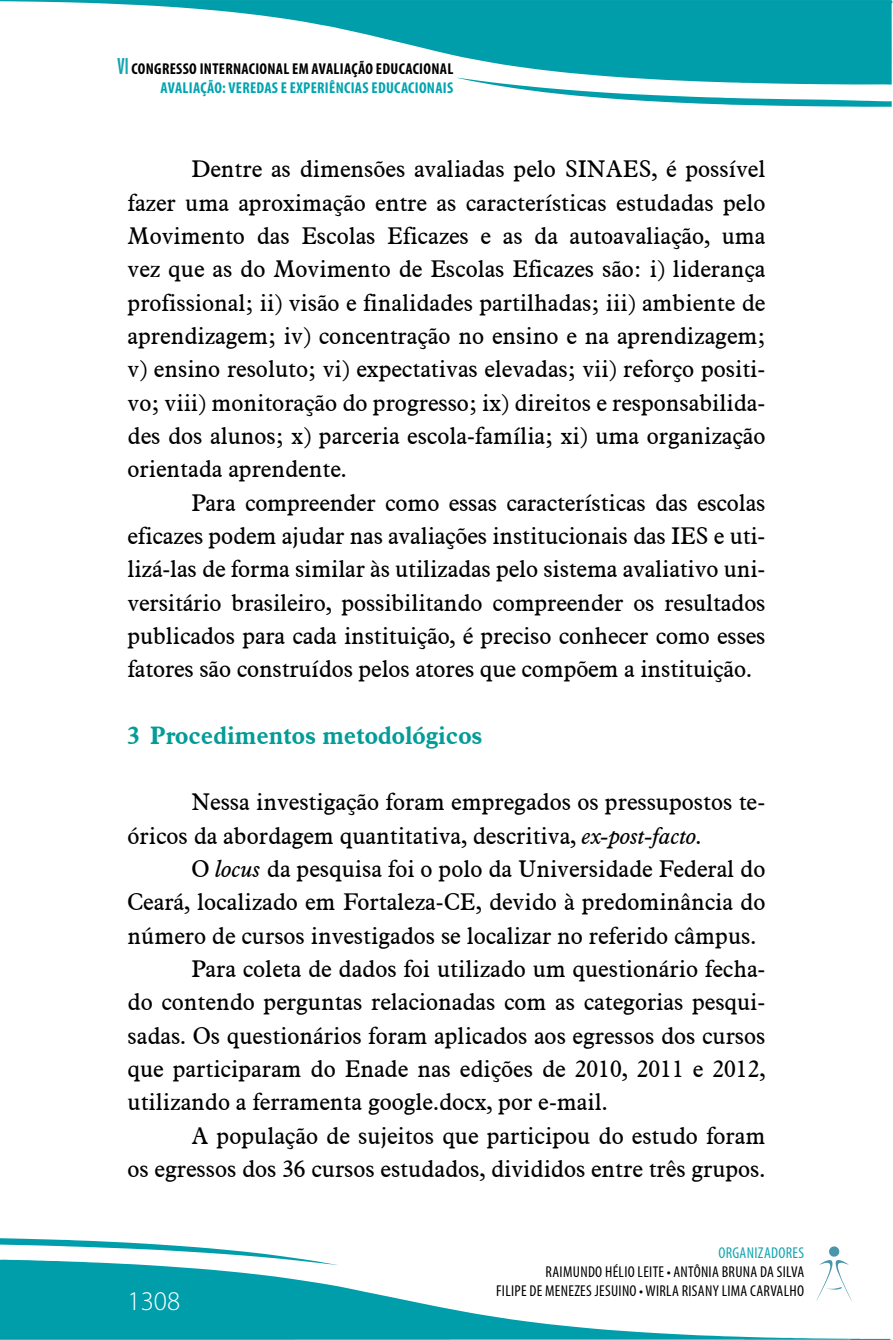
<style>
.page{position:relative;width:893px;height:1340px;background:#fff}
.page>*{position:absolute;margin:0;border:0;box-sizing:border-box;transform-origin:0 0}
.t1{font:300 27px "Myriad Pro";color:#fff}
.TÍTULO_01{font:700 24.75px "Aldine 721 BT";color:#049c98}
.t2{font:23.62px/33.3px "Aldine 721 BT";color:#000;text-align:justify}
.t3{font:700 condensed 15.75px/18.9px "Myriad Pro";letter-spacing:.02em;color:#000;text-align:right}
.t4{font:condensed 15.75px/18.9px "Myriad Pro";letter-spacing:.02em;color:#000;text-align:right}
.t5{font:condensed 15.75px "Myriad Pro";letter-spacing:.02em;color:#15a4b0}
.s1{font-size:23.62px;color:#15a4b0}
.s2{color:#00a4b0}
.s3{font-style:italic}
</style>
<div class="page">
<svg style="left:0;top:0;width:893px;height:78px;fill:#009eab"></svg>
<svg style="left:458px;top:78px;width:434px;height:29px"></svg>
<svg style="left:829px;top:1246px;width:11px;height:11px"></svg>
<svg style="left:0;top:1260px;width:859px;height:79px"></svg>
<hr style="left:0;top:1339px;width:295px;height:1px;background:#46abb7">
<hr style="left:450px;top:1339px;width:293px;height:1px;background:#72b8c4">
<hr style="left:295px;top:1339px;width:155px;height:1px;background:#5bb0bc">
<svg style="left:743px;top:1339px;width:108px;height:1px"></svg>
<svg style="left:859px;top:1338px;width:32px;height:1px"></svg>
<svg style="left:0;top:1238px;width:339px;height:27px"></svg>
<p class="t3" style="left:117px;top:59px;width:337px"><span class="s1">VI</span> CONGRESSO INTERNACIONAL EM AVALIAÇÃO EDUCACIONAL<br><span class="s2">AVALIAÇÃO: VEREDAS E EXPERIÊNCIAS EDUCACIONAIS</span></p>
<p class="t2" style="left:128px;top:152px;width:639px;text-indent:64px">Dentre as dimensões avaliadas pelo SINAES, é possível fazer uma aproximação entre as características estudadas pelo Movimento das Escolas Eficazes e as da autoavaliação, uma vez que as do Movimento de Escolas Eficazes são: i) liderança profissional; ii) visão e finalidades partilhadas; iii) ambiente de aprendizagem; iv) concentração no ensino e na aprendizagem; v) ensino resoluto; vi) expectativas elevadas; vii) reforço positi&shy;vo; viii) monitoração do progresso; ix) direitos e responsabilida&shy;des dos alunos; x) parceria escola-família; xi) uma organização orientada aprendente.</p>
<p class="t2" style="left:128px;top:485px;width:639px;text-indent:64px">Para compreender como essas características das escolas eficazes podem ajudar nas avaliações institucionais das IES e uti&shy;lizá-las de forma similar às utilizadas pelo sistema avaliativo uni&shy;versitário brasileiro, possibilitando compreender os resultados publicados para cada instituição, é preciso conhecer como esses fatores são construídos pelos atores que compõem a instituição.</p>
<p class="TÍTULO_01" style="left:128px;top:720px;width:357px">3 Procedimentos metodológicos</p>
<p class="t2" style="left:128px;top:785px;width:639px;text-indent:64px">Nessa investigação foram empregados os pressupostos te&shy;óricos da abordagem quantitativa, descritiva, <span class="s3">ex-post-facto.</span></p>
<p class="t2" style="left:128px;top:851px;width:639px;text-indent:64px">O <span class="s3">locus</span> da pesquisa foi o polo da Universidade Federal do Ceará, localizado em Fortaleza-CE, devido à predominância do número de cursos investigados se localizar no referido câmpus.</p>
<p class="t2" style="left:128px;top:951px;width:639px;text-indent:64px">Para coleta de dados foi utilizado um questionário fecha&shy;do contendo perguntas relacionadas com as categorias pesqui&shy;sadas. Os questionários foram aplicados aos egressos dos cursos que participaram do Enade nas edições de 2010, 2011 e 2012, utilizando a ferramenta google.docx, por e-mail.</p>
<p class="t2" style="left:128px;top:1118px;width:639px;text-align:right">A população de sujeitos que participou do estudo foram<br>os egressos dos 36 cursos estudados, divididos entre três grupos.</p>
<p class="t1" style="left:102px;top:1274px;width:54px">1308</p>
<p class="t1" style="left:128px;top:1286px;width:54px">1308</p>
<p class="t5" style="left:718px;top:1242px;width:87px">ORGANIZADORES</p>
<p class="t4" style="left:496px;top:1261px;width:310px">RAIMUNDO HÉLIO LEITE • ANTÔNIA BRUNA DA SILVA<br>FILIPE DE MENEZES JESUINO • WIRLA RISANY LIMA CARVALHO</p>
</div>
